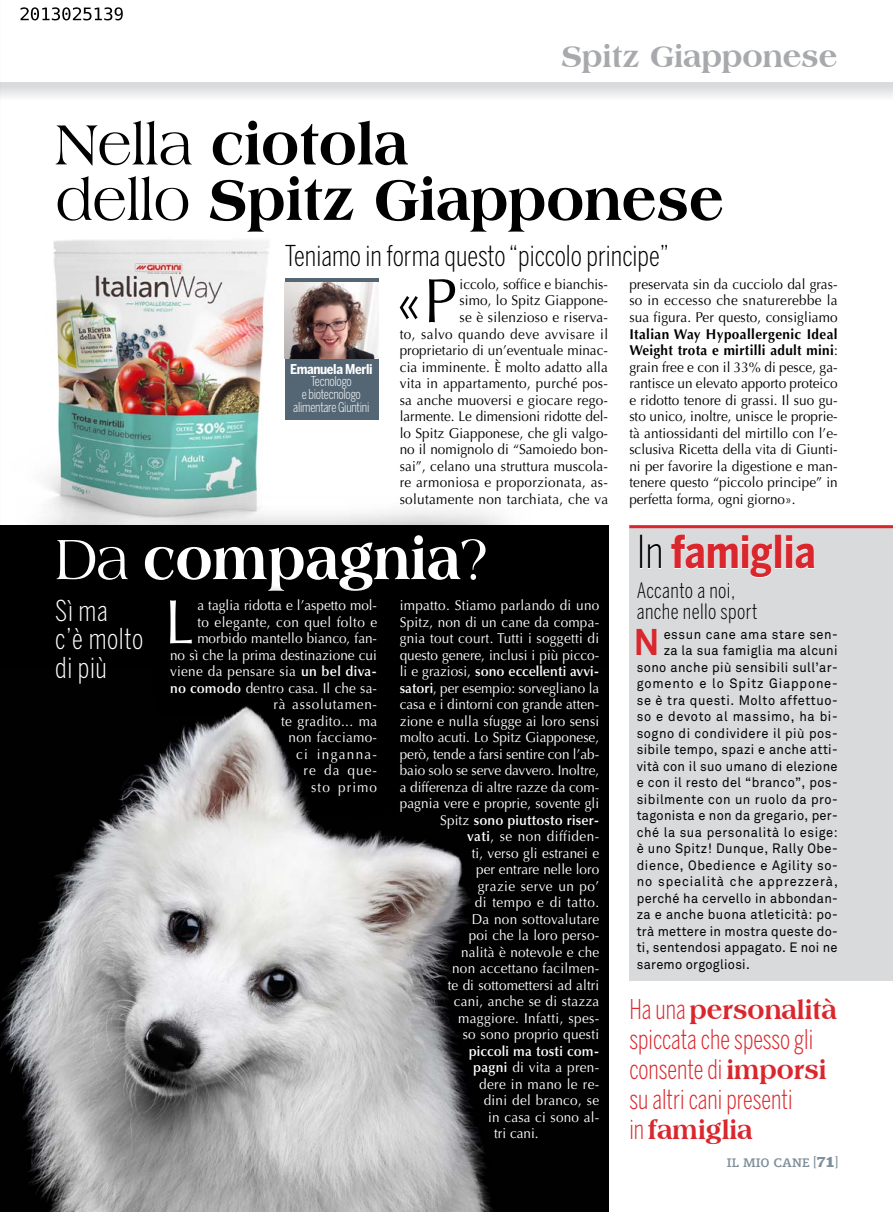
<style>
.page{position:relative;width:893px;height:1212px;background:#fff}
.page>*{position:absolute;margin:0;border:0;box-sizing:border-box;transform-origin:0 0}
.t1{font:62.4px "Optima LT Std";color:#000;scale:.95 1}
.t2{font:62.4px "Optima LT Std";color:#fff;scale:.95 1}
.t3{font:800 60px/55.5px "Americana BT";color:#000;scale:.95 1}
.t4{font:800 60px "Americana BT";color:#fff;scale:.93 1}
.t5{font:700 45px "Benton Sans Cond";color:#d9272d;scale:.94 1}
.t6{font:700 36.75px "Akkurat";color:#d9272d;scale:.95 1}
.t7{font:800 31.5px "Americana BT";color:#a7a9ac}
.t8{font:300 28.5px "Benton Sans Comp";color:#000}
.t9{font:300 28.5px/28.5px "Benton Sans Comp";letter-spacing:.02em;color:#fff}
.t10{font:300 27px/30px "Benton Sans Comp";color:#d9272d;scale:.95 1}
.t11{font:800 27px "Americana BT";color:#d9272d;scale:.95 1}
.t12{font:300 21px/21px "Benton Sans Comp";letter-spacing:.02em;color:#000}
.t13{font:14.25px/16.5px "Optima LT Std";letter-spacing:.015em;color:#fff;text-align:right;scale:.95 1}
.t14{font:14.25px/16.5px "Optima LT Std";letter-spacing:.01em;color:#000;text-align:justify;scale:.95 1}
.t15{font:600 14.25px "Optima LT Std";letter-spacing:.01em;color:#fff;scale:.95 1}
.t16{font:13.5px "Akkurat";letter-spacing:.03em;color:#000;scale:.95 1}
.t17{font:13.5px "Akkurat";letter-spacing:.065em;color:#000;scale:.95 1}
.t18{font:300 13.5px/12.8px "Benton Sans Comp";letter-spacing:-.02em;color:#fff;text-align:center}
.t19{font:13.5px "Akkurat";letter-spacing:.05em;color:#000;scale:.95 1}
.t20{font:700 13.5px "Benton Sans Cond";letter-spacing:-.03em;color:#fff}
.t21{font:12.9px "Siseriff LT Std";color:#7f8f99;scale:1.16 1}
.s1{font-weight:400}
.s2{font-weight:700}
.s3{font-weight:600}
.s4{font-family:"Benton Sans Comp";font-weight:300;color:#000}
.s5{font-family:"Benton Sans Comp";font-weight:300}
.s6{font-family:"Americana BT";font-weight:800}
.s7{font-size:15px}
.s8{font-weight:700;font-size:15px}
</style>
<div class="page">
<img style="left:47px;top:240px;width:238px;height:255px">
<div style="left:629px;top:525px;width:264px;height:455px;background:#d9dadc"></div>
<div style="left:640px;top:535px;width:2px;height:33px;border:1px solid #fff"></div>
<svg style="left:648px;top:544px;width:14px;height:25px"></svg>
<svg style="left:671px;top:534px;width:102px;height:44px"></svg>
<div style="left:775px;top:535px;width:6px;height:33px;border:1px solid #fff"></div>
<svg style="left:785px;top:535px;width:30px;height:34px"></svg>
<hr style="left:629px;top:525px;width:264px;height:3px;background:#d9272d">
<svg style="left:0;top:82px;width:893px;height:17px"></svg>
<div style="left:0;top:525px;width:608px;height:687px;background:#000"></div>
<img style="left:0;top:765px;width:492px;height:447px">
<svg style="left:42px;top:495px;width:463px;height:30px"></svg>
<div style="left:150px;top:581px;width:252px;height:239px;background:#000;opacity:.9"></div>
<div style="left:285px;top:279px;width:93px;height:141px;background:#546674"></div>
<img style="left:285px;top:282px;width:93px;height:77px">
<svg style="left:20px;top:7px;width:103px;height:13px"></svg>
<h3 class="t7" style="left:561px;top:37px;width:278px">Spitz Giapponese</h3>
<h2 class="t3" style="left:55px;top:116px;width:705px"><span class="s1">Nella</span> ciotola<br><span class="s1">dello</span> Spitz Giapponese</h2>
<h3 class="t8" style="left:285px;top:239px;width:386px">Teniamo in forma questo “piccolo principe”</h3>
<p class="t20" style="left:290px;top:361px;width:84px">Emanuela Merli</p>
<p class="t18" style="left:293px;top:375px;width:78px">Tecnologo<br>e biotecnologo alimentare Giuntini</p>
<p class="t14" style="left:400px;top:276px;width:221px;text-align:right">iccolo, soffice e bianchis-<br>simo, lo Spitz Giappone-<br>se è silenzioso e riserva-<br>to, salvo quando deve avvisare il proprietario di un’eventuale minac&shy;cia imminente. È molto adatto alla vita in appartamento, purché pos&shy;sa anche muoversi e giocare rego&shy;larmente. Le dimensioni ridotte del&shy;lo Spitz Giapponese, che gli valgo&shy;no il nomignolo di “Samoiedo bon&shy;sai”, celano una struttura muscola&shy;re armoniosa e proporzionata, as&shy;solutamente non tarchiata, che va</p>
<p class="t14" style="left:629px;top:276px;width:221px">preservata sin da cucciolo dal gras&shy;so in eccesso che snaturerebbe la sua figura. Per questo, consigliamo</p>
<h1 class="t1" style="left:394px;top:265px;width:67px">«P</h1>
<p class="t14" style="left:629px;top:326px;width:221px"><span class="s2">Italian Way Hypoallergenic Ideal Weight trota e mirtilli adult mini</span>: grain free e con il 33% di pesce, ga&shy;rantisce un elevato apporto proteico e ridotto tenore di grassi. Il suo gu&shy;sto unico, inoltre, unisce le proprie&shy;tà antiossidanti del mirtillo con l’e&shy;sclusiva Ricetta della vita di Giunti&shy;ni per favorire la digestione e man&shy;tenere questo “piccolo principe” in perfetta forma, ogni giorno».</p>
<h2 class="t4" style="left:55px;top:523px;width:467px"><span class="s1">Da</span> compagnia<span class="s1">?</span></h2>
<h1 class="t2" style="left:165px;top:586px;width:33px">L</h1>
<h3 class="t9" style="left:55px;top:596px;width:89px">Sì ma<br>c’è molto di più</h3>
<p class="t13" style="left:170px;top:597px;width:219px">a taglia ridotta e l’aspetto mol-<br>to elegante, con quel folto e morbido mantello bianco, fan-<br>no sì che la prima destinazione cui viene da pensare sia <span class="s3">un bel diva&shy;no comodo</span> dentro casa. Il che sa&shy;rà assolutamen-<br>te gradito... ma<br>non facciamo-<br>ci inganna-<br>re da que-<br>sto primo</p>
<p class="t13" style="left:400px;top:597px;width:212px">impatto. Stiamo parlando di uno<br>Spitz, non di un cane da compa&shy;gnia tout court. Tutti i soggetti di questo genere, inclusi i più picco&shy;li e graziosi, <span class="s3">sono eccellenti avvi&shy;satori</span>, per esempio: sorvegliano la casa e i dintorni con grande atten&shy;zione e nulla sfugge ai loro sensi molto acuti. Lo Spitz Giapponese, però, tende a farsi sentire con l’ab&shy;baio solo se serve davvero. Inoltre, a differenza di altre razze da com&shy;pagnia vere e proprie, sovente gli<br>Spitz <span class="s3">sono piuttosto riser-<br>vati</span>, se non diffiden-<br>ti, verso gli estranei e<br>per entrare nelle loro<br>grazie serve un po’<br>di tempo e di tatto.<br>Da non sottovalutare<br>poi che la loro perso-<br>nalità è notevole e che<br>non accettano facilmen-<br>te di sottomettersi ad altri<br>cani, anche se di stazza maggiore. Infatti, spes-<br>so sono proprio questi</p>
<p class="t15" style="left:469px;top:1042px;width:139px">piccoli ma tosti com-</p>
<p class="t13" style="left:473px;top:1059px;width:134px"><span class="s3">pagni</span> di vita a pren-</p>
<p class="t13" style="left:479px;top:1076px;width:128px">dere in mano le re-</p>
<p class="t13" style="left:484px;top:1092px;width:123px">dini del branco, se</p>
<p class="t13" style="left:488px;top:1109px;width:118px">in casa ci sono al-</p>
<p class="t13" style="left:494px;top:1125px;width:48px">tri cani.</p>
<h3 class="t5" style="left:637px;top:525px;width:192px"><span class="s4">In</span> famiglia</h3>
<h3 class="t12" style="left:637px;top:580px;width:122px">Accanto a noi, anche nello sport</h3>
<h3 class="t6" style="left:634px;top:619px;width:28px">N</h3>
<p class="t16" style="left:664px;top:626px;width:185px">essun cane ama stare sen-</p>
<p class="t16" style="left:664px;top:642px;width:185px">za la sua famiglia ma alcuni</p>
<p class="t16" style="left:637px;top:659px;width:213px">sono anche più sensibili sull’ar-</p>
<p class="t17" style="left:637px;top:675px;width:213px">gomento e lo Spitz Giappone-</p>
<p class="t16" style="left:637px;top:692px;width:213px">se è tra questi. Molto affettuo-</p>
<p class="t19" style="left:637px;top:708px;width:213px">so e devoto al massimo, ha bi-</p>
<p class="t16" style="left:637px;top:725px;width:213px">sogno di condividere il più pos-</p>
<p class="t16" style="left:637px;top:741px;width:213px">sibile tempo, spazi e anche atti-</p>
<p class="t16" style="left:637px;top:758px;width:213px">vità con il suo umano di elezione</p>
<p class="t16" style="left:637px;top:774px;width:213px">e con il resto del “branco”, pos-</p>
<p class="t16" style="left:637px;top:791px;width:213px">sibilmente con un ruolo da pro-</p>
<p class="t16" style="left:637px;top:807px;width:213px">tagonista e non da gregario, per-</p>
<p class="t16" style="left:637px;top:824px;width:213px">ché la sua personalità lo esige:</p>
<p class="t16" style="left:637px;top:840px;width:213px">è uno Spitz! Dunque, Rally Obe-</p>
<p class="t16" style="left:637px;top:857px;width:213px">dience, Obedience e Agility so-</p>
<p class="t17" style="left:637px;top:873px;width:213px">no specialità che apprezzerà,</p>
<p class="t16" style="left:637px;top:890px;width:213px">perché ha cervello in abbondan-</p>
<p class="t16" style="left:637px;top:906px;width:213px">za e anche buona atleticità: po-</p>
<p class="t16" style="left:637px;top:923px;width:213px">trà mettere in mostra queste do-</p>
<p class="t16" style="left:637px;top:939px;width:213px">ti, sentendosi appagato. E noi ne</p>
<p class="t16" style="left:637px;top:956px;width:120px">saremo orgogliosi.</p>
<h3 class="t11" style="left:629px;top:994px;width:220px"><span class="s5">Ha una</span> personalità</h3>
<h3 class="t10" style="left:629px;top:1024px;width:209px">spiccata che spesso gli consente di <span class="s6">imporsi </span>su altri cani presenti</h3>
<h3 class="t11" style="left:629px;top:1114px;width:131px"><span class="s5">in</span> famiglia</h3>
<p class="t21" style="left:727px;top:1155px;width:98px">IL MIO CANE <span class="s7">[</span><span class="s8">71</span><span class="s7">]</span></p>
</div>
